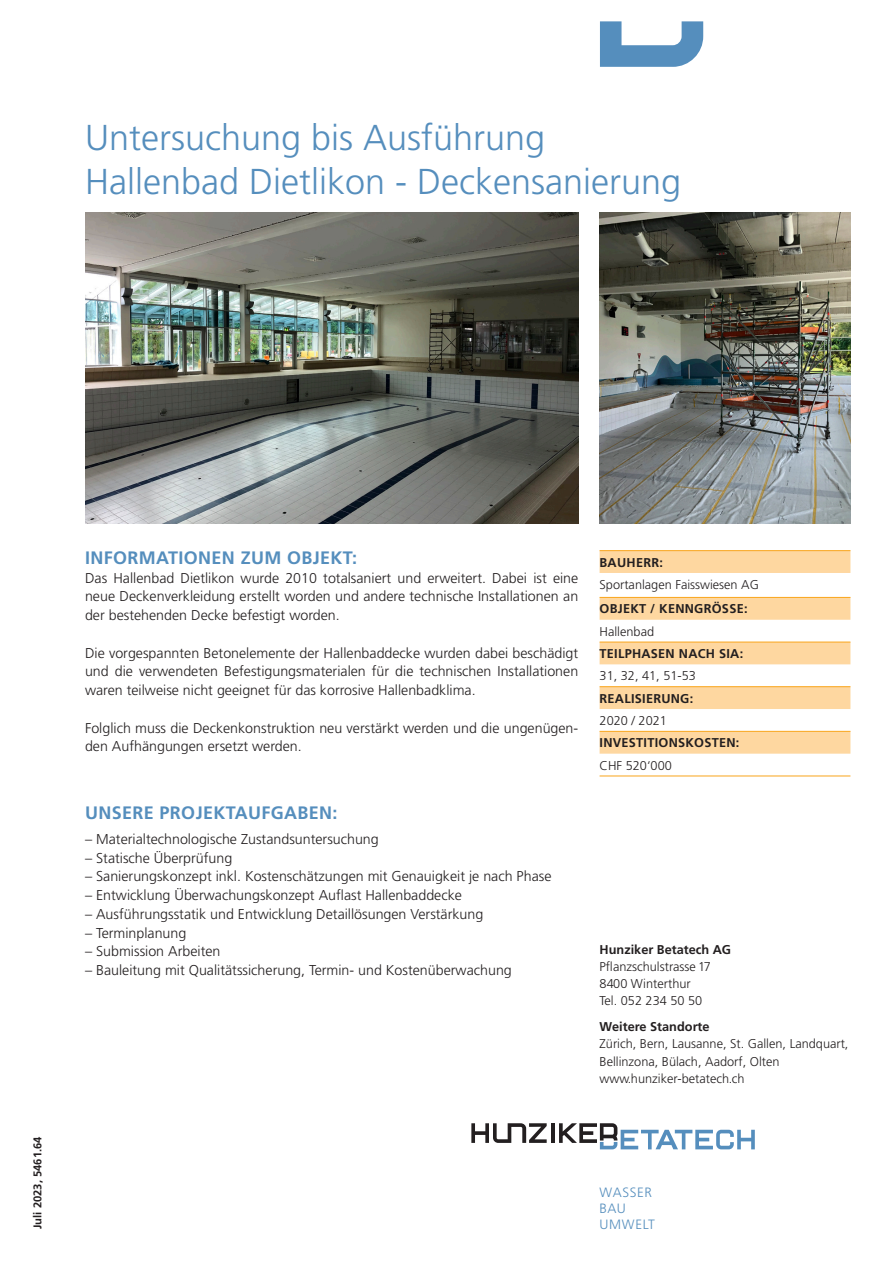
<style>
.page{position:relative;width:893px;height:1263px;background:#fff}
.page>*{position:absolute;margin:0;border:0;box-sizing:border-box;transform-origin:0 0}
.Haupttitel{font:300 36px "Frutiger LT Std";color:#558ebd}
.Lauftext{font:700 18px "Frutiger LT Std";letter-spacing:.02em;color:#558ebd}
.Titel_Lauftext{font:700 18px "Frutiger LT Std";letter-spacing:.02em;color:#558ebd}
.Lauftext-2{font:300 14.25px/18.8px "Frutiger LT Std";color:#231f20;text-align:justify}
.t1{font:300 13.5px/16.2px "Frutiger LT Std";letter-spacing:.05em;color:#558ebd}
.Tabelle_Lauftext{font:300 12.75px/17.2px "Frutiger LT Std";color:#231f20}
.Tabelle_Titel{font:700 12.75px "Frutiger LT Std";letter-spacing:.02em;color:#231f20}
.t2{font:700 11.25px "Frutiger LT Std";color:#231f20}
.s1{font-weight:700}
</style>
<div class="page">
<hr style="left:551px;top:1123px;width:3px;height:20px;background:#231f20">
<svg style="left:471px;top:1123px;width:76px;height:20px"></svg>
<svg style="left:559px;top:1123px;width:196px;height:26px"></svg>
<svg style="left:600px;top:21px;width:103px;height:46px"></svg>
<img style="left:600px;top:213px;width:250px;height:310px">
<img style="left:85px;top:213px;width:493px;height:310px">
<svg style="left:600px;top:551px;width:250px;height:203px;fill:#fed7a0"></svg>
<hr style="left:600px;top:550px;width:250px;height:1px;background:#f9a51b">
<hr style="left:600px;top:597px;width:250px;height:1px;background:#f9a51b">
<hr style="left:600px;top:776px;width:250px;height:1px;background:#f9a51b">
<hr style="left:600px;top:642px;width:250px;height:1px;background:#f9a51b">
<hr style="left:600px;top:686px;width:250px;height:1px;background:#f9a51b">
<hr style="left:600px;top:731px;width:250px;height:1px;background:#f9a51b">
<p class="Haupttitel" style="left:85px;top:118px;width:462px">Untersuchung bis Ausführung</p>
<p class="Haupttitel" style="left:85px;top:161px;width:598px">Hallenbad Dietlikon - Deckensanierung</p>
<p class="t2" style="left:31px;top:1229px;width:94px;rotate:-90deg">Juli 2023, 5461.64</p>
<p class="Lauftext" style="left:85px;top:547px;width:273px">INFORMATIONEN ZUM OBJEKT:</p>
<p class="Lauftext-2" style="left:85px;top:568px;width:495px">Das Hallenbad Dietlikon wurde 2010 totalsaniert und erweitert. Dabei ist eine neue Deckenverkleidung erstellt worden und andere technische Installationen an der bestehenden Decke befestigt worden.</p>
<p class="Lauftext-2" style="left:85px;top:643px;width:495px">Die vorgespannten Betonelemente der Hallenbaddecke wurden dabei beschädigt und die verwendeten Befestigungsmaterialen für die technischen Installationen waren teilweise nicht geeignet für das korrosive Hallenbadklima.</p>
<p class="Lauftext-2" style="left:85px;top:718px;width:495px">Folglich muss die Deckenkonstruktion neu verstärkt werden und die ungenügen&shy;den Aufhängungen ersetzt werden.</p>
<p class="Titel_Lauftext" style="left:85px;top:802px;width:254px">UNSERE PROJEKTAUFGABEN:</p>
<p class="Lauftext-2" style="left:85px;top:830px;width:295px">– Materialtechnologische Zustandsuntersuchung</p>
<p class="Lauftext-2" style="left:85px;top:848px;width:149px">– Statische Überprüfung</p>
<p class="Lauftext-2" style="left:85px;top:867px;width:468px">– Sanierungskonzept inkl. Kostenschätzungen mit Genauigkeit je nach Phase</p>
<p class="Lauftext-2" style="left:85px;top:886px;width:378px">– Entwicklung Überwachungskonzept Auflast Hallenbaddecke</p>
<p class="Lauftext-2" style="left:85px;top:905px;width:400px">– Ausführungsstatik und Entwicklung Detaillösungen Verstärkung</p>
<p class="Lauftext-2" style="left:85px;top:923px;width:103px">– Terminplanung</p>
<p class="Lauftext-2" style="left:85px;top:942px;width:137px">– Submission Arbeiten</p>
<p class="Lauftext-2" style="left:85px;top:961px;width:428px">– Bauleitung mit Qualitätssicherung, Termin- und Kostenüberwachung</p>
<p class="Tabelle_Titel" style="left:600px;top:555px;width:65px">BAUHERR:</p>
<p class="Tabelle_Lauftext" style="left:600px;top:576px;width:161px">Sportanlagen Faisswiesen AG</p>
<p class="Tabelle_Titel" style="left:600px;top:601px;width:149px">OBJEKT / KENNGRÖSSE:</p>
<p class="Tabelle_Lauftext" style="left:600px;top:623px;width:56px">Hallenbad</p>
<p class="Tabelle_Titel" style="left:600px;top:646px;width:145px">TEILPHASEN NACH SIA:</p>
<p class="Tabelle_Lauftext" style="left:600px;top:667px;width:98px">31, 32, 41, 51-53</p>
<p class="Tabelle_Titel" style="left:600px;top:691px;width:95px">REALISIERUNG:</p>
<p class="Tabelle_Lauftext" style="left:600px;top:712px;width:69px">2020 / 2021</p>
<p class="Tabelle_Titel" style="left:600px;top:735px;width:141px">INVESTITIONSKOSTEN:</p>
<p class="Tabelle_Lauftext" style="left:600px;top:757px;width:74px">CHF 520‘000</p>
<p class="Tabelle_Lauftext" style="left:600px;top:941px;width:133px"><span class="s1">Hunziker Betatech AG<br></span>Pflanzschulstrasse 17<br>8400 Winterthur<br>Tel. 052 234 50 50</p>
<p class="Tabelle_Lauftext" style="left:600px;top:1018px;width:250px"><span class="s1">Weitere Standorte<br></span>Zürich, Bern, Lausanne, St. Gallen, Landquart,<br>Bellinzona, Bülach, Aadorf, Olten www.hunziker-betatech.ch</p>
<p class="t1" style="left:600px;top:1184px;width:57px">WASSER<br>BAU<br>UMWELT</p>
</div>
